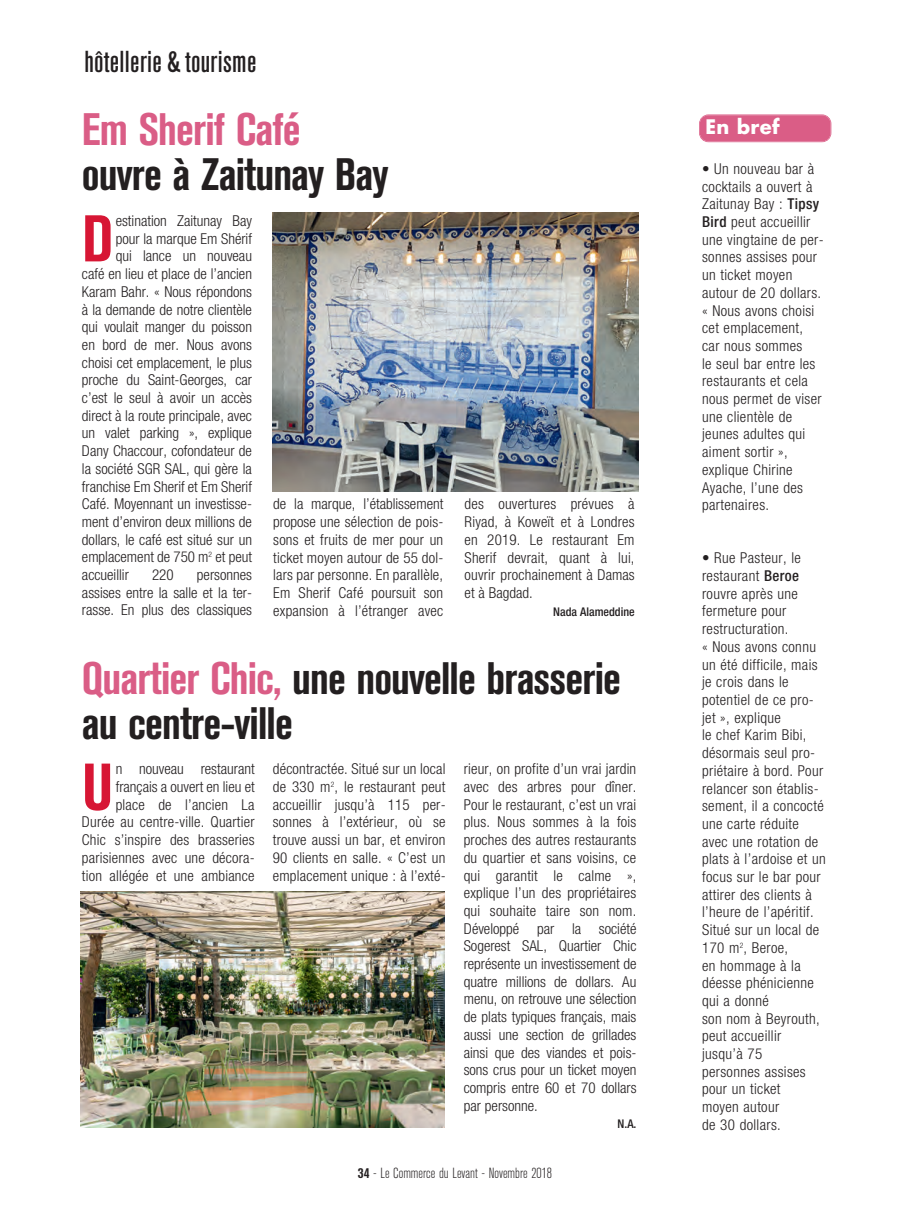
<style>
.page{position:relative;width:910px;height:1207px;background:#fff}
.page>*{position:absolute;margin:0;border:0;box-sizing:border-box;transform-origin:0 0}
.t1{font:700 condensed 65.25px "Akzidenz Grotesk BE";color:#d71634}
.t2{font:700 condensed 45px/45px "Akzidenz Grotesk BE";letter-spacing:-.02em;color:#231f20}
.t3{font:700 condensed 45px "Akzidenz Grotesk BE";letter-spacing:-.02em;color:#da5d86}
.t4{font:500 condensed 30px "Akzidenz Grotesk BE";letter-spacing:.01em;color:#231f20}
.t5{font:700 19.5px "Futura";color:#fff}
.t6{font:300 condensed 15px/17.7px "Helvetica Neue";letter-spacing:.015em;color:#231f20;text-align:justify}
.t7{font:300 condensed 14.55px "Akzidenz Grotesk BE";color:#231f20}
.t8{font:500 condensed 12px "Helvetica Neue";color:#231f20}
.s1{color:#da5d86}
.s2{font-weight:700}
.s3{font-weight:500}
</style>
<div class="page">
<div style="left:699px;top:115px;width:131px;height:26px;background:#da5d86;border-radius:9px"></div>
<div style="left:698px;top:114px;width:133px;height:28px;border:2px solid #da5d86;border-radius:9px"></div>
<img style="left:81px;top:892px;width:363px;height:236px">
<img style="left:272px;top:213px;width:365px;height:278px">
<h3 class="t4" style="left:84px;top:51px;width:173px">hôtellerie &amp; tourisme</h3>
<h2 class="t3" style="left:82px;top:114px;width:220px">Em Sherif Café</h2>
<h2 class="t2" style="left:82px;top:156px;width:308px">ouvre à Zaitunay Bay</h2>
<h1 class="t1" style="left:82px;top:215px;width:33px">D</h1>
<p class="t6" style="left:116px;top:213px;width:138px">estination Zaitunay Bay</p>
<p class="t6" style="left:116px;top:231px;width:138px">pour la marque Em Shérif</p>
<p class="t6" style="left:116px;top:248px;width:138px">qui lance un nouveau</p>
<p class="t6" style="left:82px;top:266px;width:171px">café en lieu et place de l’ancien</p>
<p class="t6" style="left:82px;top:284px;width:171px">Karam Bahr. « Nous répondons</p>
<p class="t6" style="left:82px;top:302px;width:171px">à la demande de notre clientèle</p>
<p class="t6" style="left:82px;top:319px;width:171px">qui voulait manger du poisson</p>
<p class="t6" style="left:82px;top:337px;width:171px">en bord de mer. Nous avons</p>
<p class="t6" style="left:82px;top:355px;width:171px">choisi cet emplacement, le plus</p>
<p class="t6" style="left:82px;top:372px;width:171px">proche du Saint-Georges, car</p>
<p class="t6" style="left:82px;top:390px;width:171px">c’est le seul à avoir un accès</p>
<p class="t6" style="left:82px;top:408px;width:171px">direct à la route principale, avec</p>
<p class="t6" style="left:82px;top:425px;width:171px">un valet parking », explique</p>
<p class="t6" style="left:82px;top:443px;width:171px">Dany Chaccour, cofondateur de</p>
<p class="t6" style="left:82px;top:461px;width:171px">la société SGR SAL, qui gère la</p>
<p class="t6" style="left:82px;top:479px;width:171px">franchise Em Sherif et Em Sherif</p>
<p class="t6" style="left:82px;top:496px;width:171px">Café. Moyennant un investisse-</p>
<p class="t6" style="left:82px;top:514px;width:171px">ment d’environ deux millions de</p>
<p class="t6" style="left:82px;top:532px;width:171px">dollars, le café est situé sur un</p>
<p class="t6" style="left:82px;top:549px;width:171px">emplacement de 750 m<sup>2</sup> et peut</p>
<p class="t6" style="left:82px;top:567px;width:48px">accueillir</p>
<p class="t6" style="left:152px;top:567px;width:23px">220</p>
<p class="t6" style="left:82px;top:567px;width:171px;text-indent:115px">personnes assises entre la salle et la ter&shy;rasse. En plus des classiques</p>
<p class="t6" style="left:273px;top:496px;width:171px">de la marque, l’établissement propose une sélection de pois&shy;sons et fruits de mer pour un ticket moyen autour de 55 dol&shy;lars par personne. En parallèle, Em Sherif Café poursuit son expansion à l’étranger avec</p>
<p class="t6" style="left:464px;top:496px;width:171px">des ouvertures prévues à Riyad, à Koweït et à Londres en 2019. Le restaurant Em Sherif devrait, quant à lui, ouvrir prochainement à Damas et à Bagdad.</p>
<p class="t8" style="left:553px;top:607px;width:83px">Nada Alameddine</p>
<h2 class="t2" style="left:82px;top:660px;width:540px"><span class="s1">Quartier Chic,</span> une nouvelle brasserie au centre-ville</h2>
<p class="t6" style="left:82px;top:761px;width:174px;text-align:right">n nouveau restaurant français a ouvert en lieu et<br>place de l’ancien La<br>Durée au centre-ville. Quartier<br>Chic s’inspire des brasseries parisiennes avec une décora&shy;tion allégée et une ambiance</p>
<p class="t6" style="left:273px;top:761px;width:174px">décontractée. Situé sur un local de 330 m<sup>2</sup>, le restaurant peut accueillir jusqu’à 115 per&shy;sonnes à l’extérieur, où se trouve aussi un bar, et environ 90 clients en salle. « C’est un emplacement unique : à l’exté-</p>
<p class="t6" style="left:463px;top:761px;width:174px">rieur, on profite d’un vrai jardin avec des arbres pour dîner.<br>Pour le restaurant, c’est un vrai plus. Nous sommes à la fois proches des autres restaurants du quartier et sans voisins, ce qui garantit le calme », explique l’un des propriétaires qui souhaite taire son nom.<br>Développé par la société Sogerest SAL, Quartier Chic représente un investissement de quatre millions de dollars. Au menu, on retrouve une sélection de plats typiques français, mais aussi une section de grillades ainsi que des viandes et pois&shy;sons crus pour un ticket moyen compris entre 60 et 70 dollars par personne.</p>
<p class="t8" style="left:617px;top:1120px;width:20px">N.A.</p>
<h1 class="t1" style="left:82px;top:763px;width:33px">U</h1>
<p class="t7" style="left:358px;top:1167px;width:196px"><span class="s2">34</span> - Le Commerce du Levant - Novembre 2018</p>
<h3 class="t5" style="left:705px;top:112px;width:76px">En bref</h3>
<p class="t6" style="left:701px;top:161px;width:123px;text-align:left">• Un nouveau bar à cocktails a ouvert à<br>Zaitunay Bay : <span class="s3">Tipsy<br>Bird</span> peut accueillir une vingtaine de per&shy;sonnes assises pour un ticket moyen autour de 20 dollars. « Nous avons choisi cet emplacement, car nous sommes<br>le seul bar entre les restaurants et cela nous permet de viser une clientèle de jeunes adultes qui aiment sortir », explique Chirine<br>Ayache, l’une des partenaires.</p>
<p class="t6" style="left:701px;top:550px;width:125px;text-align:left">• Rue Pasteur, le restaurant <span class="s3">Beroe </span>rouvre après une fermeture pour restructuration.<br>« Nous avons connu un été difficile, mais je crois dans le potentiel de ce pro&shy;jet », explique<br>le chef Karim Bibi, désormais seul pro&shy;priétaire à bord. Pour relancer son établis&shy;sement, il a concocté une carte réduite avec une rotation de plats à l’ardoise et un focus sur le bar pour attirer des clients à l’heure de l’apéritif.<br>Situé sur un local de<br>170 m<sup>2</sup>, Beroe,<br>en hommage à la déesse phénicienne qui a donné<br>son nom à Beyrouth, peut accueillir<br>jusqu’à 75<br>personnes assises pour un ticket<br>moyen autour<br>de 30 dollars.</p>
</div>
